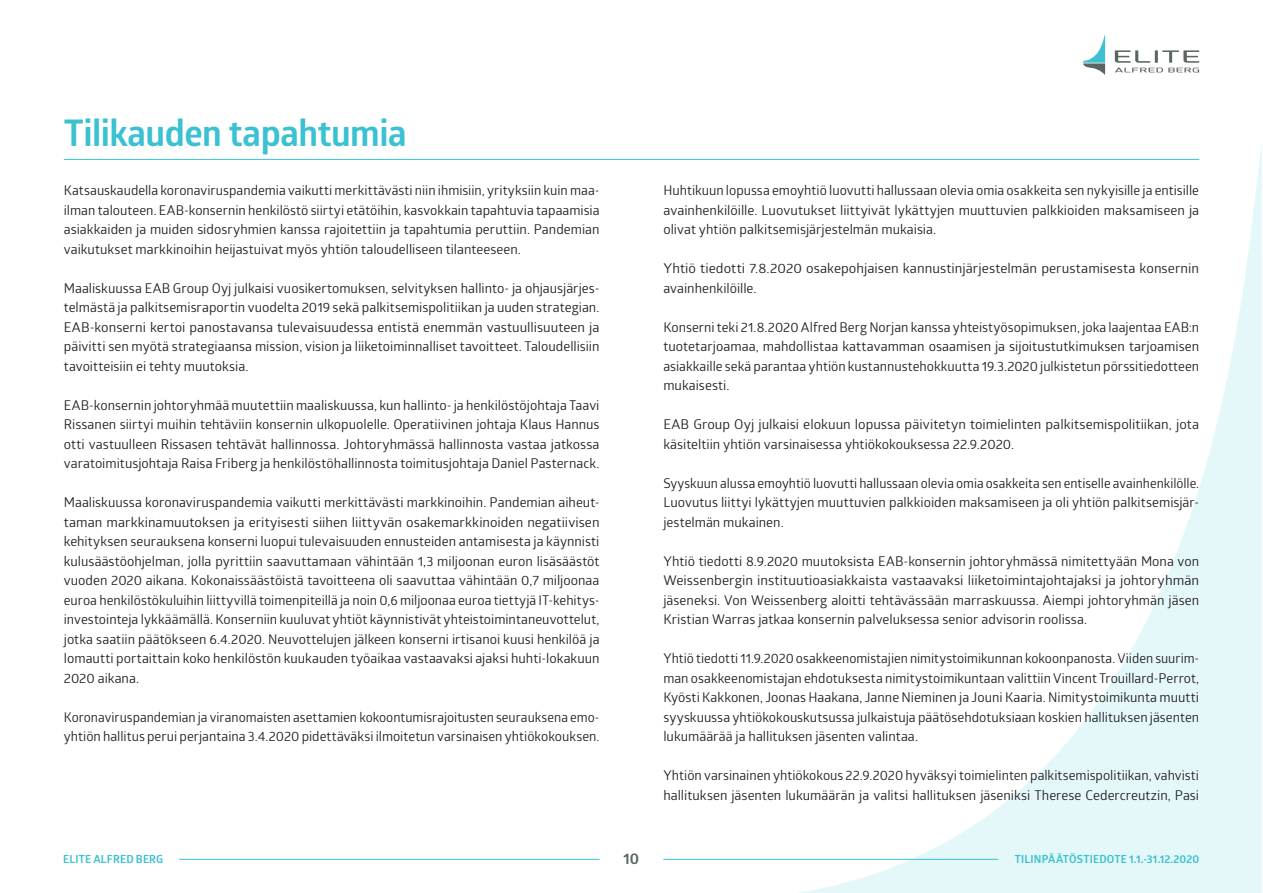
<style>
.page{position:relative;width:1263px;height:893px;background:#fff}
.page>*{position:absolute;margin:0;border:0;box-sizing:border-box;transform-origin:0 0}
.Otsikko_2_sisällyslu{font:700 36px "Glober";letter-spacing:-.015em;color:#3bc1d1}
.t1{font:700 15px "Glober";color:#5b6663}
.Leipis-perusteksti{font:13.5px/19.5px "Glober";color:#231f20;text-align:justify}
.Leipis-perusteksti-2{font:13.5px/19.5px "Glober";color:#231f20;text-align:justify;scale:.96 1}
.t2{font:700 10.95px "Glober";letter-spacing:.02em;color:#3bc1d1}
</style>
<div class="page">
<svg style="left:770px;top:144px;width:492px;height:749px"></svg>
<svg style="left:1115px;top:50px;width:84px;height:22px"></svg>
<svg style="left:1083px;top:35px;width:22px;height:40px"></svg>
<hr style="left:179px;top:859px;width:421px;height:1px;background:#3bc1d1">
<hr style="left:663px;top:859px;width:335px;height:1px;background:#3bc1d1">
<hr style="left:64px;top:159px;width:1135px;height:1px;background:#3bc1d1">
<p class="Otsikko_2_sisällyslu" style="left:64px;top:108px;width:344px">Tilikauden tapahtumia</p>
<p class="Leipis-perusteksti" style="left:64px;top:180px;width:537px">Katsauskaudella koronaviruspandemia vaikutti merkittävästi niin ihmisiin, yrityksiin kuin maa&shy;ilman talouteen. EAB-konsernin henkilöstö siirtyi etätöihin, kasvokkain tapahtuvia tapaamisia asiakkaiden ja muiden sidosryhmien kanssa rajoitettiin ja tapahtumia peruttiin. Pandemian vaikutukset markkinoihin heijastuivat myös yhtiön taloudelliseen tilanteeseen.</p>
<p class="Leipis-perusteksti" style="left:64px;top:277px;width:537px">Maaliskuussa EAB Group Oyj julkaisi vuosikertomuksen, selvityksen hallinto- ja ohjausjärjes&shy;telmästä ja palkitsemisraportin vuodelta 2019 sekä palkitsemispolitiikan ja uuden strategian.<br>EAB-konserni kertoi panostavansa tulevaisuudessa entistä enemmän vastuullisuuteen ja päivitti sen myötä strategiaansa mission, vision ja liiketoiminnalliset tavoitteet. Taloudellisiin tavoitteisiin ei tehty muutoksia.</p>
<p class="Leipis-perusteksti" style="left:64px;top:394px;width:537px">EAB-konsernin johtoryhmää muutettiin maaliskuussa, kun hallinto- ja henkilöstöjohtaja Taavi Rissanen siirtyi muihin tehtäviin konsernin ulkopuolelle. Operatiivinen johtaja Klaus Hannus otti vastuulleen Rissasen tehtävät hallinnossa. Johtoryhmässä hallinnosta vastaa jatkossa varatoimitusjohtaja Raisa Friberg ja henkilöstöhallinnosta toimitusjohtaja Daniel Pasternack.</p>
<p class="Leipis-perusteksti" style="left:64px;top:492px;width:537px">Maaliskuussa koronaviruspandemia vaikutti merkittävästi markkinoihin. Pandemian aiheut&shy;taman markkinamuutoksen ja erityisesti siihen liittyvän osakemarkkinoiden negatiivisen kehityksen seurauksena konserni luopui tulevaisuuden ennusteiden antamisesta ja käynnisti kulusäästöohjelman, jolla pyrittiin saavuttamaan vähintään 1,3 miljoonan euron lisäsäästöt vuoden 2020 aikana. Kokonaissäästöistä tavoitteena oli saavuttaa vähintään 0,7 miljoonaa euroa henkilöstökuluihin liittyvillä toimenpiteillä ja noin 0,6 miljoonaa euroa tiettyjä IT-kehitys&shy;investointeja lykkäämällä. Konserniin kuuluvat yhtiöt käynnistivät yhteistoimintaneuvottelut, jotka saatiin päätökseen 6.4.2020. Neuvottelujen jälkeen konserni irtisanoi kuusi henkilöä ja lomautti portaittain koko henkilöstön kuukauden työaikaa vastaavaksi ajaksi huhti-lokakuun 2020 aikana.</p>
<p class="Leipis-perusteksti" style="left:64px;top:706px;width:537px">Koronaviruspandemian ja viranomaisten asettamien kokoontumisrajoitusten seurauksena emo&shy;yhtiön hallitus perui perjantaina 3.4.2020 pidettäväksi ilmoitetun varsinaisen yhtiökokouksen.</p>
<p class="Leipis-perusteksti" style="left:663px;top:180px;width:537px">Huhtikuun lopussa emoyhtiö luovutti hallussaan olevia omia osakkeita sen nykyisille ja entisille avainhenkilöille. Luovutukset liittyivät lykättyjen muuttuvien palkkioiden maksamiseen ja olivat yhtiön palkitsemisjärjestelmän mukaisia.</p>
<p class="Leipis-perusteksti" style="left:663px;top:258px;width:537px">Yhtiö tiedotti 7.8.2020 osakepohjaisen kannustinjärjestelmän perustamisesta konsernin avainhenkilöille.</p>
<p class="Leipis-perusteksti" style="left:663px;top:316px;width:537px">Konserni teki 21.8.2020 Alfred Berg Norjan kanssa yhteistyösopimuksen, joka laajentaa EAB:n tuotetarjoamaa, mahdollistaa kattavamman osaamisen ja sijoitustutkimuksen tarjoamisen asiakkaille sekä parantaa yhtiön kustannustehokkuutta 19.3.2020 julkistetun pörssitiedotteen mukaisesti.</p>
<p class="Leipis-perusteksti" style="left:663px;top:414px;width:537px">EAB Group Oyj julkaisi elokuun lopussa päivitetyn toimielinten palkitsemispolitiikan, jota käsiteltiin yhtiön varsinaisessa yhtiökokouksessa 22.9.2020.</p>
<p class="Leipis-perusteksti-2" style="left:663px;top:472px;width:560px">Syyskuun alussa emoyhtiö luovutti hallussaan olevia omia osakkeita sen entiselle avainhenkilölle.<br>Luovutus liittyi lykättyjen muuttuvien palkkioiden maksamiseen ja oli yhtiön palkitsemisjär&shy;jestelmän mukainen.</p>
<p class="Leipis-perusteksti" style="left:663px;top:550px;width:537px">Yhtiö tiedotti 8.9.2020 muutoksista EAB-konsernin johtoryhmässä nimitettyään Mona von Weissenbergin instituutioasiakkaista vastaavaksi liiketoimintajohtajaksi ja johtoryhmän jäseneksi. Von Weissenberg aloitti tehtävässään marraskuussa. Aiempi johtoryhmän jäsen Kristian Warras jatkaa konsernin palveluksessa senior advisorin roolissa.</p>
<p class="Leipis-perusteksti" style="left:663px;top:648px;width:537px">Yhtiö tiedotti 11.9.2020 osakkeenomistajien nimitystoimikunnan kokoonpanosta. Viiden suurim&shy;man osakkeenomistajan ehdotuksesta nimitystoimikuntaan valittiin Vincent Trouillard-Perrot, Kyösti Kakkonen, Joonas Haakana, Janne Nieminen ja Jouni Kaaria. Nimitystoimikunta muutti syyskuussa yhtiökokouskutsussa julkaistuja päätösehdotuksiaan koskien hallituksen jäsenten lukumäärää ja hallituksen jäsenten valintaa.</p>
<p class="Leipis-perusteksti" style="left:663px;top:765px;width:537px">Yhtiön varsinainen yhtiökokous 22.9.2020 hyväksyi toimielinten palkitsemispolitiikan, vahvisti hallituksen jäsenten lukumäärän ja valitsi hallituksen jäseniksi Therese Cedercreutzin, Pasi</p>
<p class="t2" style="left:63px;top:852px;width:102px">ELITE ALFRED BERG</p>
<p class="t1" style="left:623px;top:847px;width:17px">10</p>
<p class="t2" style="left:1015px;top:852px;width:186px">TILINPÄÄTÖSTIEDOTE 1.1.-31.12.2020</p>
</div>
